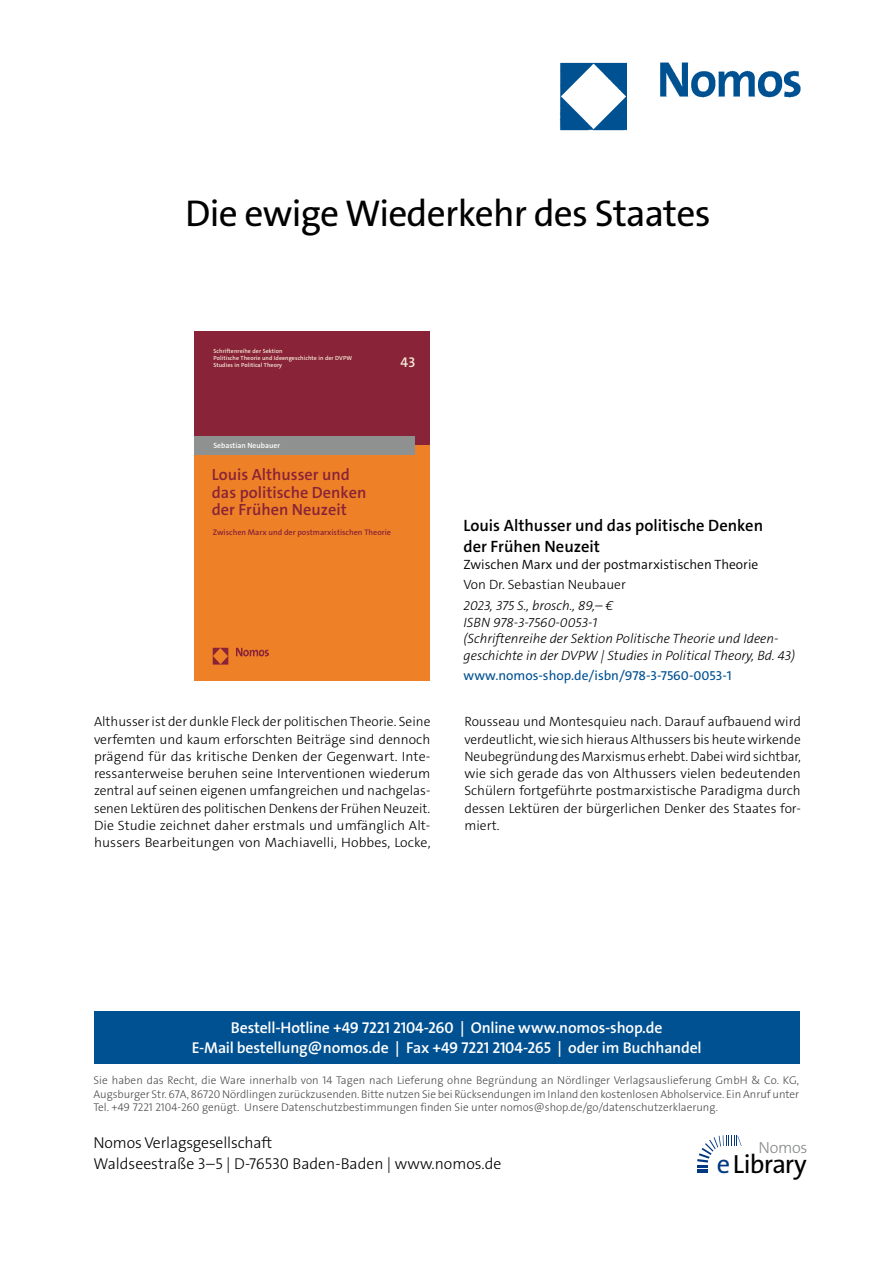
<style>
.page{position:relative;width:893px;height:1263px;background:#fff}
.page>*{position:absolute;margin:0;border:0;box-sizing:border-box;transform-origin:0 0}
.t1{font:37.5px "The Sans Os F";letter-spacing:-.02em;color:#000}
.t2{font:26.4px "The Sans Os F";letter-spacing:-.03em;color:#000}
.t3{font:600 16.5px/21px "The Sans C5";color:#000}
.t4{font:600 16.35px/17.4px "The Sans C5";color:#892337}
.t5{font:300 16.2px "The Sans Os F";letter-spacing:-.02em;color:#87888a}
.t6{font:600 15.75px/21px "The Sans Os F";letter-spacing:-.01em;color:#fff;text-align:center}
.t7{font:300 15.75px/21px "The Sans Os F";color:#000}
.t8{font:600 14.1px "The Sans C5";color:#f5e9d7}
.t9{font:300 13.5px/17.2px "The Sans C5";color:#000;text-align:justify}
.t10{font:italic 300 13.5px/16.5px "The Sans C5";color:#000}
.t11{font:300 13.5px "The Sans C5";color:#000}
.t12{font:13.5px "The Sans C5";color:#005192}
.t13{font:300 11.25px/13.5px "The Sans Os F";color:#4b4b4d;text-align:justify}
.t14{font:600 8.1px "The Sans C5";color:#892337}
.t15{font:600 7.65px "The Sans C5";color:#fff}
.t16{font:600 6px/7.2px "The Sans C5";letter-spacing:.01em;color:#f5e9d7}
.s1{color:#003882}
</style>
<div class="page">
<img style="left:559px;top:62px;width:242px;height:69px">
<div style="left:94px;top:1011px;width:705px;height:52px;background:#005192"></div>
<svg style="left:697px;top:1135px;width:45px;height:38px"></svg>
<div style="left:194px;top:442px;width:236px;height:238px;background:#ee8027"></div>
<div style="left:194px;top:331px;width:236px;height:114px;background:#892337"></div>
<div style="left:194px;top:436px;width:220px;height:18px;background:#8f9190"></div>
<img style="left:213px;top:648px;width:56px;height:16px">
<h1 class="t1" style="left:185px;top:199px;width:527px">Die ewige Wiederkehr des Staates</h1>
<p class="t16" style="left:213px;top:347px;width:140px">Schriftenreihe der Sektion<br>Politische Theorie und Ideengeschichte in der DVPW<br>Studies in Political Theory</p>
<p class="t8" style="left:400px;top:353px;width:16px">43</p>
<p class="t15" style="left:213px;top:441px;width:68px">Sebastian Neubauer</p>
<p class="t4" style="left:212px;top:466px;width:156px">Louis Althusser und das politische Denken der Frühen Neuzeit</p>
<p class="t14" style="left:213px;top:527px;width:180px">Zwischen Marx und der postmarxistischen Theorie</p>
<p class="t3" style="left:463px;top:515px;width:301px">Louis Althusser und das politische Denken der Frühen Neuzeit</p>
<p class="t11" style="left:463px;top:555px;width:296px">Zwischen Marx und der postmarxistischen Theorie</p>
<p class="t9" style="left:463px;top:576px;width:164px">Von Dr. Sebastian Neubauer</p>
<p class="t10" style="left:463px;top:597px;width:333px">2023, 375 S., brosch., 89,– €<br>ISBN 978-3-7560-0053-1<br>(Schriftenreihe der Sektion Politische Theorie und Ideen&shy;geschichte in der DVPW | Studies in Political Theory, Bd. 43)</p>
<p class="t12" style="left:463px;top:667px;width:270px">www.nomos-shop.de/isbn/978-3-7560-0053-1</p>
<p class="t9" style="left:94px;top:713px;width:338px">Althusser ist der dunkle Fleck der politischen Theorie. Seine verfemten und kaum erforschten Beiträge sind dennoch prägend für das kritische Denken der Gegenwart. Inte&shy;ressanterweise beruhen seine Interventionen wiederum zentral auf seinen eigenen umfangreichen und nachgelas&shy;senen Lektüren des politischen Denkens der Frühen Neuzeit.<br>Die Studie zeichnet daher erstmals und umfänglich Alt&shy;hussers Bearbeitungen von Machiavelli, Hobbes, Locke,</p>
<p class="t9" style="left:464px;top:713px;width:338px">Rousseau und Montesquieu nach. Darauf aufbauend wird verdeutlicht, wie sich hieraus Althussers bis heute wirkende Neubegründung des Marxismus erhebt. Dabei wird sichtbar, wie sich gerade das von Althussers vielen bedeutenden Schülern fortgeführte postmarxistische Paradigma durch dessen Lektüren der bürgerlichen Denker des Staates for&shy;miert.</p>
<p class="t6" style="left:192px;top:1017px;width:511px">Bestell-Hotline +49 7221 2104-260 | Online www.nomos-shop.de<br>E-Mail bestellung@nomos.de | Fax +49 7221 2104-265 | oder im Buchhandel</p>
<p class="t13" style="left:94px;top:1074px;width:707px">Sie haben das Recht, die Ware innerhalb von 14 Tagen nach Lieferung ohne Begründung an Nördlinger Verlagsauslieferung GmbH &amp; Co. KG, Augsburger Str. 67A, 86720 Nördlingen zurückzusenden. Bitte nutzen Sie bei Rücksendungen im Inland den kostenlosen Abholservice. Ein Anruf unter Tel. +49 7221 2104-260 genügt. Unsere Datenschutzbestimmungen finden Sie unter nomos@shop.de/go/datenschutzerklaerung.</p>
<p class="t7" style="left:94px;top:1133px;width:409px">Nomos Verlagsgesellschaft<br>Waldseestraße 3–5 | D-76530 Baden-Baden | www.nomos.de</p>
<p class="t5" style="left:758px;top:1137px;width:51px">Nomos</p>
<h2 class="t2" style="left:717px;top:1153px;width:91px"><span class="s1">e</span>Library</h2>
</div>
